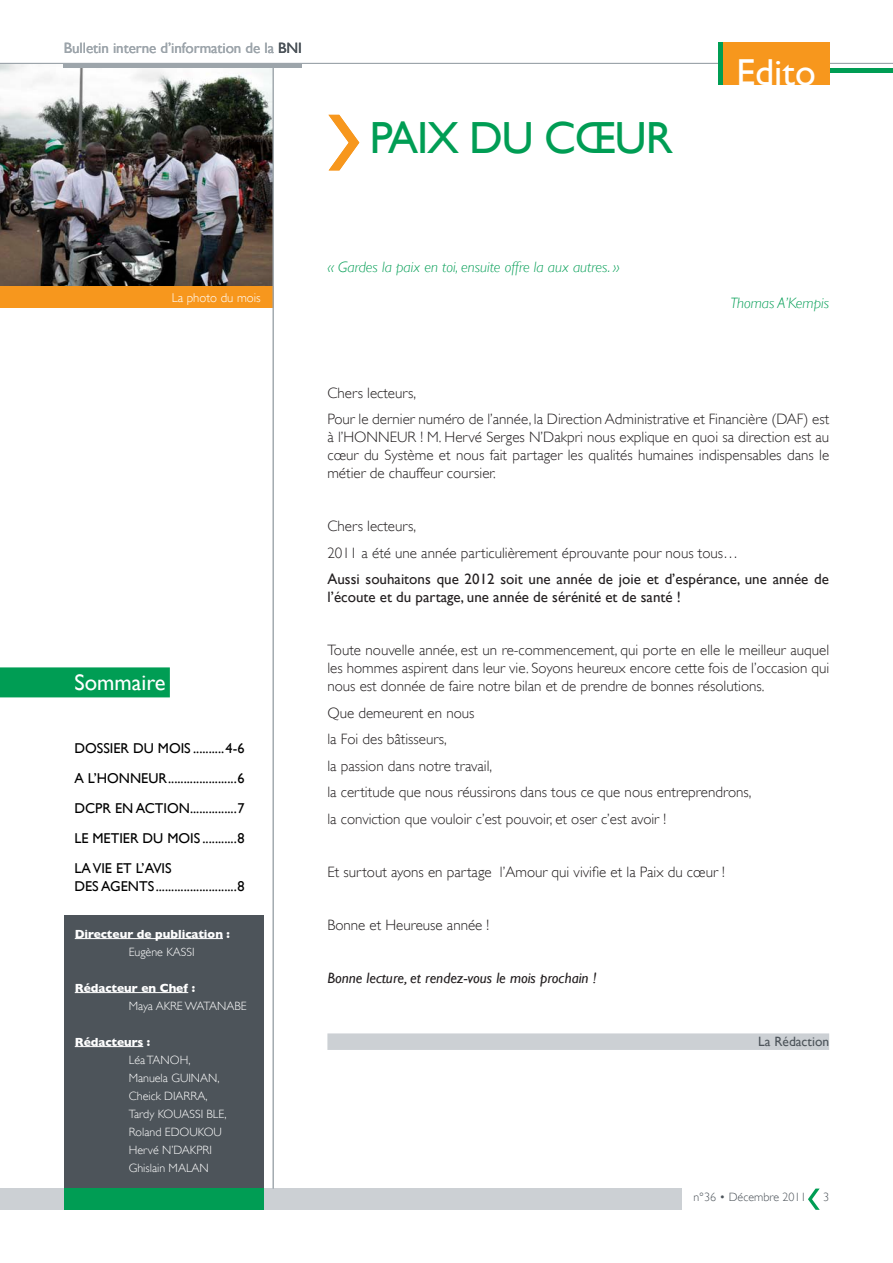
<style>
.page{position:relative;width:893px;height:1263px;background:#fff}
.page>*{position:absolute;margin:0;border:0;box-sizing:border-box;transform-origin:0 0}
.t1{font:45px "Gill Sans";letter-spacing:-.025em;color:#009d54}
.t2{font:37.5px "Gill Sans";color:#fff}
.t3{font:22.5px "Gill Sans";color:#fff}
.t4{font:300 15px/26.5px "Gill Sans";color:#231f20}
.t5{font:15px/18px "Gill Sans";color:#231f20}
.t6{font:italic 300 15px "Gill Sans";color:#009d54}
.t7{font:italic 15px "Gill Sans";color:#231f20}
.t8{font:15px "Gill Sans";letter-spacing:-.005em;color:#9da5ab}
.t9{font:14.25px/30px "Gill Sans";color:#000;text-align:justify}
.t10{font:13.5px "Gill Sans";color:#4d545a}
.t11{font:300 12.75px "Gill Sans";color:#fff}
.t12{font:300 12px/18px "Gill Sans";color:#fff}
.t13{font:700 12px "Gill Sans";color:#fff}
.t14{font:300 12px "Gill Sans";color:#4d545a}
.s1{color:#4d545a}
</style>
<div class="page">
<img style="left:0;top:64px;width:273px;height:223px">
<div style="left:0;top:287px;width:273px;height:21px;background:#f7971d"></div>
<hr style="left:765px;top:68px;width:128px;height:4px;background:#009d54">
<div style="left:0;top:1188px;width:829px;height:22px;background:#ccd0d4"></div>
<hr style="left:0;top:63px;width:893px;height:1px;background:#9da5ab">
<hr style="left:273px;top:68px;width:1px;height:1120px;background:#9da5ab">
<div style="left:723px;top:43px;width:106px;height:42px;background:#f7971d"></div>
<hr style="left:719px;top:43px;width:4px;height:42px;background:#009d54">
<div style="left:64px;top:915px;width:200px;height:287px;background:#4d545a"></div>
<div style="left:0;top:667px;width:170px;height:30px;background:#009d54"></div>
<div style="left:327px;top:1033px;width:502px;height:17px;background:#ccd0d4"></div>
<div style="left:64px;top:1188px;width:200px;height:22px;background:#009d54"></div>
<svg style="left:328px;top:115px;width:31px;height:55px"></svg>
<hr style="left:64px;top:64px;width:238px;height:4px;background:#9da5ab">
<hr style="left:75px;top:938px;width:148px;height:1px;background:#fff">
<hr style="left:75px;top:992px;width:113px;height:1px;background:#fff">
<hr style="left:75px;top:1046px;width:68px;height:1px;background:#fff">
<div style="left:682px;top:1186px;width:149px;height:26px;background:#fff"></div>
<svg style="left:808px;top:1188px;width:12px;height:22px"></svg>
<p class="t8" style="left:64px;top:39px;width:229px">Bulletin interne d’information de la <span class="s1">BNI</span></p>
<h1 class="t1" style="left:370px;top:112px;width:260px">PAIX DU CŒUR</h1>
<h2 class="t2" style="left:737px;top:50px;width:19px">é</h2>
<h2 class="t2" style="left:736px;top:50px;width:81px">Edito</h2>
<p class="t11" style="left:172px;top:290px;width:90px">La photo du mois</p>
<h3 class="t3" style="left:74px;top:669px;width:93px">Sommaire</h3>
<p class="t9" style="left:74px;top:733px;width:172px">Dossier du mois ..........4-6<br>A l’honneur......................6<br>DCPR EN ACTION</p>
<p class="t9" style="left:190px;top:793px;width:56px">...............7</p>
<p class="t9" style="left:74px;top:823px;width:172px;text-indent:45px">ier du mois ...........8 la vie et l’avis</p>
<p class="t9" style="left:74px;top:871px;width:9px">des</p>
<p class="t9" style="left:101px;top:871px;width:145px">agents ..........................8</p>
<p class="t9" style="left:74px;top:823px;width:28px">le met</p>
<p class="t13" style="left:75px;top:926px;width:157px">Directeur de publication :</p>
<p class="t12" style="left:129px;top:943px;width:67px">Eugène KASSI</p>
<p class="t13" style="left:75px;top:980px;width:122px">Rédacteur en Chef :</p>
<p class="t12" style="left:129px;top:997px;width:119px">Maya AKRE WATANABE</p>
<p class="t13" style="left:75px;top:1034px;width:77px">Rédacteurs :</p>
<p class="t12" style="left:129px;top:1051px;width:99px">Léa TANOH,<br>Manuela GUINAN,<br>Cheick DIARRA,<br>Tardy KOUASSI BLE,<br>Roland EDOUKOU<br>Hervé N’DAKPRI<br>Ghislain MALAN</p>
<p class="t6" style="left:327px;top:258px;width:294px">« Gardes la paix en toi, ensuite offre la aux autres. »</p>
<p class="t6" style="left:730px;top:294px;width:100px">Thomas A’Kempis</p>
<p class="t4" style="left:327px;top:379px;width:503px">Chers lecteurs,<br>Pour le dernier numéro de l’année, la Direction Administrative et Financière (DAF) est</p>
<p class="t4" style="left:327px;top:428px;width:503px;line-height:18px;text-align:justify">à l’HONNEUR ! M. Hervé Serges N’Dakpri nous explique en quoi sa direction est au cœur du Système et nous fait partager les qualités humaines indispensables dans le métier de chauffeur coursier.</p>
<p class="t4" style="left:327px;top:513px;width:412px">Chers lecteurs,<br>2011 a été une année particulièrement éprouvante pour nous tous…</p>
<p class="t5" style="left:327px;top:570px;width:503px">Aussi souhaitons que 2012 soit une année de joie et d’espérance, une année de l’écoute et du partage, une année de sérénité et de santé !</p>
<p class="t4" style="left:327px;top:641px;width:503px;line-height:18px;text-align:justify">Toute nouvelle année, est un re-commencement, qui porte en elle le meilleur auquel les hommes aspirent dans leur vie. Soyons heureux encore cette fois de l’occasion qui nous est donnée de faire notre bilan et de prendre de bonnes résolutions.</p>
<p class="t4" style="left:327px;top:699px;width:426px">Que demeurent en nous<br>la Foi des bâtisseurs,<br>la passion dans notre travail,<br>la certitude que nous réussirons dans tous ce que nous entreprendrons, la conviction que vouloir c’est pouvoir, et oser c’est avoir !</p>
<p class="t4" style="left:327px;top:858px;width:399px">Et surtout ayons en partage l’Amour qui vivifie et la Paix du cœur !</p>
<p class="t4" style="left:327px;top:911px;width:163px">Bonne et Heureuse année !</p>
<p class="t7" style="left:327px;top:969px;width:271px">Bonne lecture, et rendez-vous le mois prochain !</p>
<p class="t10" style="left:758px;top:1033px;width:72px">La Rédaction</p>
<p class="t14" style="left:693px;top:1190px;width:115px">n°36 • Décembre 2011</p>
<p class="t14" style="left:823px;top:1190px;width:7px">3</p>
</div>
